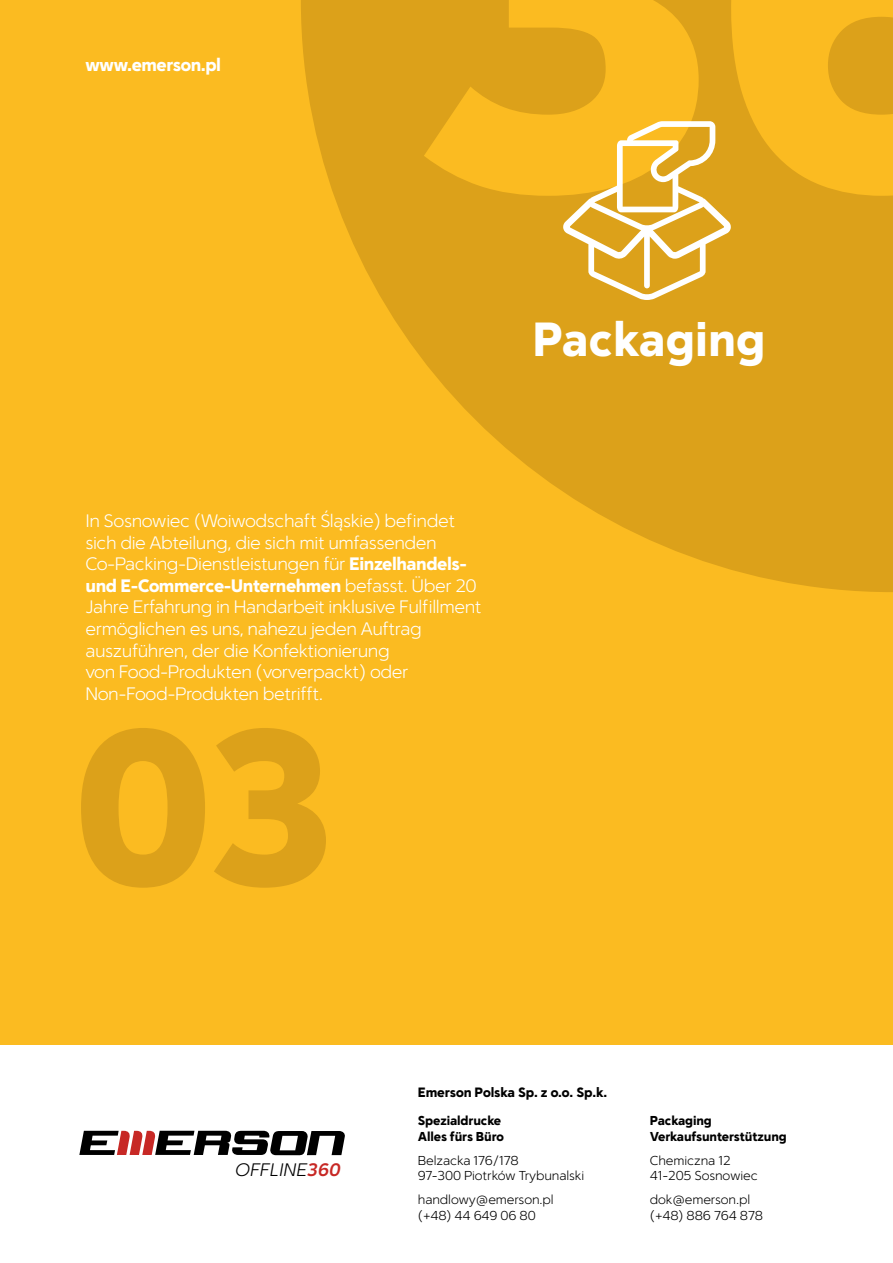
<style>
.page{position:relative;width:893px;height:1263px;background:#fff}
.page>*{position:absolute;margin:0;border:0;box-sizing:border-box;transform-origin:0 0}
.t1{font:900 220.65px "Simple Sans";color:#dca11a}
.t2{font:900 47.85px "Simple Sans";color:#fff}
.t3{font:300 18px/21.6px "Simple Sans";letter-spacing:-.025em;color:#fff}
.t4{font:900 18px "Simple Sans";letter-spacing:-.025em;color:#fff}
.t5{font:italic 300 18px "Simple Sans";color:#000}
.t6{font:900 13.5px "Simple Sans";letter-spacing:-.01em;color:#000}
.t7{font:300 12.9px/15.5px "Simple Sans";letter-spacing:-.01em;color:#000}
.t8{font:900 12.9px/15.5px "Simple Sans";letter-spacing:-.01em;color:#000}
.s1{font-weight:900}
.s2{font-weight:700;color:#c72825}
</style>
<div class="page">
<div style="left:0;top:0;width:893px;height:1045px;background:#fbbb21"></div>
<svg style="left:301px;top:0;width:592px;height:592px;fill:#dca11a"></svg>
<svg style="left:424px;top:0;width:468px;height:196px"></svg>
<svg style="left:892px;top:0;width:1px;height:196px"></svg>
<svg style="left:563px;top:121px;width:168px;height:179px"></svg>
<svg style="left:79px;top:1131px;width:266px;height:24px"></svg>
<p class="t4" style="left:85px;top:54px;width:138px">www.emerson.pl</p>
<h2 class="t2" style="left:532px;top:310px;width:235px">Packaging</h2>
<p class="t3" style="left:85px;top:510px;width:398px">In Sosnowiec (Woiwodschaft Śląskie) befindet sich die Abteilung, die sich mit umfassenden Co-Packing-Dienstleistungen für <span class="s1">Einzelhandels&shy;und E-Commerce-Unternehmen</span> befasst. Über 20<br>Jahre Erfahrung in Handarbeit inklusive Fulfillment ermöglichen es uns, nahezu jeden Auftrag auszuführen, der die Konfektionierung<br>von Food-Produkten (vorverpackt) oder Non-Food-Produkten betrifft.</p>
<h1 class="t1" style="left:74px;top:675px;width:260px">03</h1>
<p class="t5" style="left:235px;top:1159px;width:107px">OFFLINE<span class="s2">360</span></p>
<p class="t6" style="left:418px;top:1084px;width:191px">Emerson Polska Sp. z o.o. Sp.k.</p>
<p class="t8" style="left:418px;top:1113px;width:88px">Spezialdrucke<br>Alles fürs Büro</p>
<p class="t7" style="left:418px;top:1152px;width:168px">Belzacka 176/178<br>97-300 Piotrków Trybunalski</p>
<p class="t7" style="left:418px;top:1192px;width:137px">handlowy@emerson.pl (+48) 44 649 06 80</p>
<p class="t8" style="left:650px;top:1113px;width:138px">Packaging<br>Verkaufsunterstützung</p>
<p class="t7" style="left:650px;top:1152px;width:110px">Chemiczna 12<br>41-205 Sosnowiec</p>
<p class="t7" style="left:650px;top:1192px;width:115px">dok@emerson.pl (+48) 886 764 878</p>
</div>
